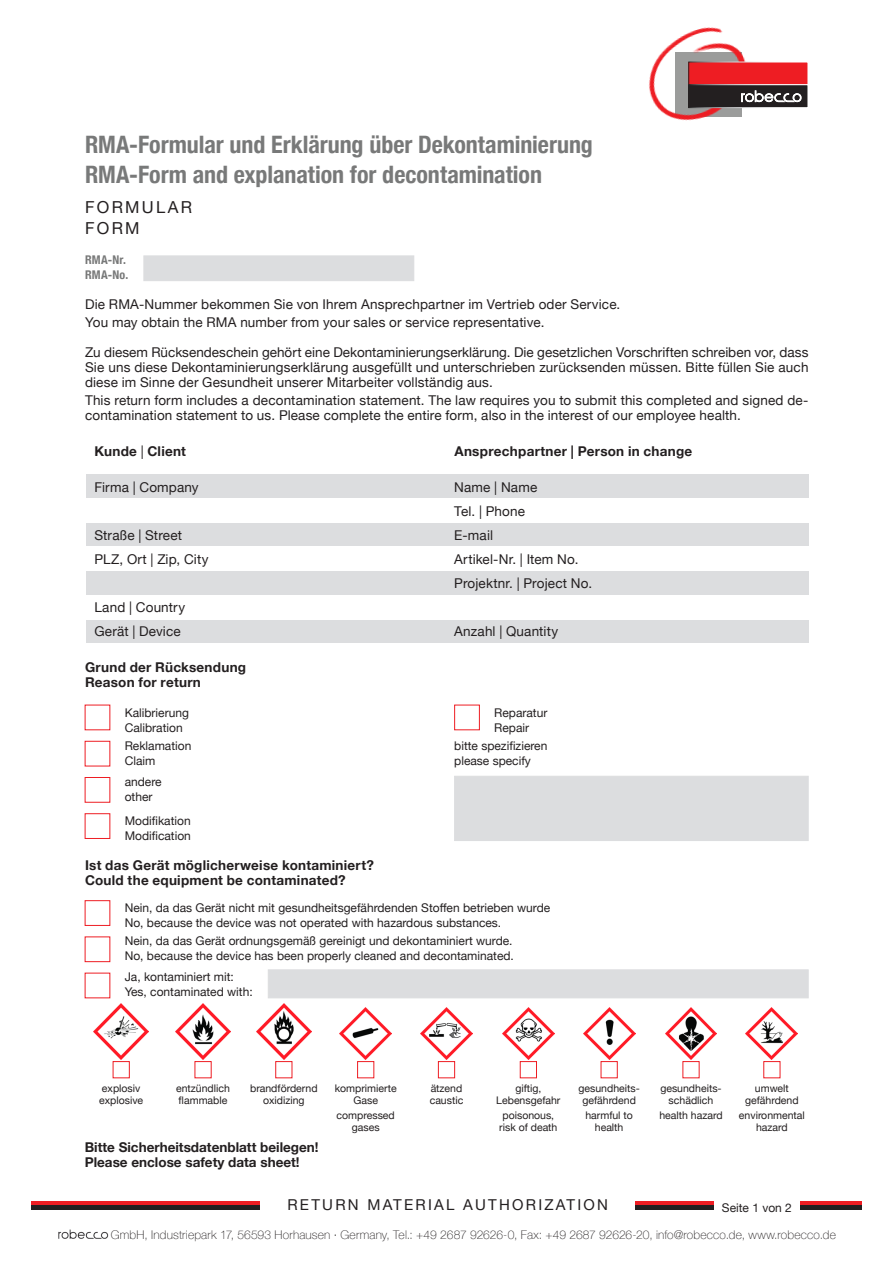
<style>
.page{position:relative;width:893px;height:1263px;background:#fff}
.page>*{position:absolute;margin:0;border:0;box-sizing:border-box;transform-origin:0 0}
.t1{font:700 condensed 24px/30px "Helvetica Neue";letter-spacing:-.005em;color:#787979}
.t2{font:16.5px/21px "Helvetica Neue";letter-spacing:.14em;color:#231f20}
.t3{font:15px "Helvetica Neue";letter-spacing:.15em;color:#231f20}
.t4{font:13.5px/24px "Helvetica Neue";letter-spacing:.01em;color:#231f20}
.t5{font:700 13.5px/15px "Helvetica Neue";letter-spacing:.015em;color:#231f20}
.t6{font:12px/15px "Helvetica Neue";color:#231f20}
.t7{font:100 12px "Helvetica Neue";letter-spacing:.015em;color:#231f20}
.t8{font:700 condensed 12px/15px "Helvetica Neue";letter-spacing:.015em;color:#787979}
.t9{font:10.5px/12px "Helvetica Neue";color:#231f20;text-align:center}
.s1{font-weight:400}
</style>
<div class="page">
<img style="left:58px;top:1229px;width:51px;height:10px">
<hr style="left:32px;top:1201px;width:308px;height:4px;background:#ee1d23">
<div style="left:32px;top:1205px;width:308px;height:5px;background:#231f20"></div>
<hr style="left:553px;top:1201px;width:308px;height:4px;background:#ee1d23">
<div style="left:553px;top:1205px;width:308px;height:5px;background:#231f20"></div>
<div style="left:260px;top:1196px;width:375px;height:14px;background:#fff"></div>
<img style="left:649px;top:27px;width:104px;height:94px">
<div style="left:689px;top:62px;width:119px;height:23px;background:#ee1d23"></div>
<div style="left:688px;top:84px;width:120px;height:24px;border:1px solid #fff"></div>
<svg style="left:689px;top:85px;width:119px;height:23px;background:#434041"></svg>
<div style="left:144px;top:255px;width:270px;height:26px;background:#dcdddf;border:1px solid #dcdddf"></div>
<div style="left:86px;top:474px;width:723px;height:169px;background:#dcdddf"></div>
<div style="left:85px;top:499px;width:724px;height:24px;background:#fff"></div>
<div style="left:85px;top:547px;width:724px;height:24px;background:#fff"></div>
<div style="left:85px;top:595px;width:724px;height:24px;background:#fff"></div>
<div style="left:85px;top:777px;width:25px;height:26px;border:1px solid #ee1d23"></div>
<div style="left:85px;top:813px;width:25px;height:26px;border:1px solid #ee1d23"></div>
<div style="left:85px;top:900px;width:25px;height:26px;border:1px solid #ee1d23"></div>
<div style="left:454px;top:705px;width:26px;height:25px;border:1px solid #ee1d23"></div>
<div style="left:454px;top:776px;width:355px;height:65px;background:#dcdddf"></div>
<div style="left:268px;top:969px;width:541px;height:29px;background:#dcdddf"></div>
<img style="left:94px;top:1004px;width:55px;height:55px">
<img style="left:175px;top:1004px;width:56px;height:55px">
<img style="left:256px;top:1004px;width:55px;height:55px">
<img style="left:340px;top:1007px;width:52px;height:52px">
<img style="left:421px;top:1007px;width:51px;height:52px">
<img style="left:502px;top:1007px;width:52px;height:52px">
<img style="left:583px;top:1007px;width:52px;height:52px">
<img style="left:665px;top:1007px;width:52px;height:52px">
<img style="left:746px;top:1007px;width:52px;height:52px">
<div style="left:113px;top:1061px;width:17px;height:17px;border:1px solid #ee1d23"></div>
<div style="left:275px;top:1061px;width:17px;height:17px;border:1px solid #ee1d23"></div>
<div style="left:357px;top:1061px;width:17px;height:17px;border:1px solid #ee1d23"></div>
<div style="left:438px;top:1061px;width:17px;height:17px;border:1px solid #ee1d23"></div>
<div style="left:520px;top:1061px;width:17px;height:17px;border:1px solid #ee1d23"></div>
<div style="left:601px;top:1061px;width:17px;height:17px;border:1px solid #ee1d23"></div>
<div style="left:763px;top:1061px;width:17px;height:17px;border:1px solid #ee1d23"></div>
<div style="left:714px;top:1198px;width:85px;height:17px;background:#fff"></div>
<h1 class="t1" style="left:85px;top:128px;width:509px">RMA-Formular und Erklärung über Dekontaminierung<br>RMA-Form and explanation for decontamination</h1>
<p class="t2" style="left:85px;top:198px;width:108px">FORMULAR<br>FORM</p>
<p class="t8" style="left:85px;top:251px;width:45px">RMA-Nr.<br>RMA-No.</p>
<p class="t4" style="left:85px;top:296px;width:537px;line-height:18px">Die RMA-Nummer bekommen Sie von Ihrem Ansprechpartner im Vertrieb oder Service.<br>You may obtain the RMA number from your sales or service representative.</p>
<p class="t4" style="left:85px;top:345px;width:725px;line-height:15px;text-align:justify">Zu diesem Rücksendeschein gehört eine Dekontaminierungserklärung. Die gesetzlichen Vorschriften schreiben vor, dass Sie uns diese Dekontaminierungserklärung ausgefüllt und unterschrieben zurücksenden müssen. Bitte füllen Sie auch diese im Sinne der Gesundheit unserer Mitarbeiter vollständig aus.</p>
<p class="t4" style="left:85px;top:393px;width:725px;line-height:15px">This return form includes a decontamination statement. The law requires you to submit this completed and signed de&shy;contamination statement to us. Please complete the entire form, also in the interest of our employee health.</p>
<p class="t5" style="left:94px;top:444px;width:93px">Kunde <span class="s1">|</span> Client</p>
<p class="t5" style="left:454px;top:444px;width:239px">Ansprechpartner | Person in change</p>
<p class="t4" style="left:454px;top:476px;width:139px">Name | Name<br>Tel. | Phone<br>E-mail<br>Artikel-Nr. | Item No.<br>Projektnr. | Project No.</p>
<p class="t4" style="left:454px;top:620px;width:105px">Anzahl | Quantity</p>
<p class="t4" style="left:94px;top:476px;width:106px">Firma | Company</p>
<p class="t4" style="left:94px;top:524px;width:116px">Straße | Street<br>PLZ, Ort | Zip, City</p>
<p class="t4" style="left:94px;top:596px;width:92px">Land | Country<br>Gerät | Device</p>
<p class="t5" style="left:85px;top:660px;width:163px">Grund der Rücksendung<br>Reason for return</p>
<p class="t6" style="left:125px;top:706px;width:66px">Kalibrierung<br>Calibration</p>
<p class="t6" style="left:125px;top:739px;width:68px">Reklamation<br>Claim</p>
<p class="t6" style="left:125px;top:775px;width:38px">andere other</p>
<p class="t6" style="left:125px;top:814px;width:68px">Modifikation<br>Modification</p>
<p class="t5" style="left:85px;top:858px;width:291px">Ist das Gerät möglicherweise kontaminiert?<br>Could the equipment be contaminated?</p>
<p class="t6" style="left:494px;top:706px;width:55px">Reparatur<br>Repair</p>
<p class="t6" style="left:454px;top:739px;width:95px">bitte spezifizieren please specify</p>
<p class="t6" style="left:125px;top:901px;width:427px">Nein, da das Gerät nicht mit gesundheitsgefährdenden Stoffen betrieben wurde<br>No, because the device was not operated with hazardous substances.</p>
<p class="t6" style="left:125px;top:934px;width:391px">Nein, da das Gerät ordnungsgemäß gereinigt und dekontaminiert wurde.<br>No, because the device has been properly cleaned and decontaminated.</p>
<p class="t6" style="left:125px;top:970px;width:130px">Ja, kontaminiert mit:<br>Yes, contaminated with:</p>
<p class="t9" style="left:99px;top:1083px;width:46px;text-align:left">explosiv explosive</p>
<p class="t9" style="left:176px;top:1083px;width:55px;text-align:left">entzündlich flammable</p>
<p class="t9" style="left:250px;top:1083px;width:69px">brandfördernd oxidizing</p>
<p class="t9" style="left:335px;top:1083px;width:63px">komprimierte<br>Gase</p>
<p class="t9" style="left:337px;top:1110px;width:60px">compressed gases</p>
<p class="t5" style="left:85px;top:1140px;width:235px">Bitte Sicherheitsdatenblatt beilegen!<br>Please enclose safety data sheet!</p>
<p class="t9" style="left:430px;top:1083px;width:35px;text-align:left">ätzend caustic</p>
<p class="t9" style="left:496px;top:1083px;width:66px">giftig,<br>Lebensgefahr</p>
<p class="t9" style="left:499px;top:1110px;width:60px">poisonous, risk of death</p>
<p class="t9" style="left:578px;top:1083px;width:63px">gesundheits&shy;gefährdend</p>
<p class="t9" style="left:585px;top:1110px;width:49px">harmful to health</p>
<p class="t3" style="left:287px;top:1194px;width:322px">RETURN MATERIAL AUTHORIZATION</p>
<p class="t9" style="left:660px;top:1083px;width:63px">gesundheits&shy;schädlich</p>
<p class="t9" style="left:659px;top:1110px;width:65px">health hazard</p>
<p class="t9" style="left:745px;top:1083px;width:55px">umwelt gefährdend</p>
<p class="t9" style="left:739px;top:1110px;width:67px">environmental hazard</p>
<p class="t6" style="left:722px;top:1201px;width:72px">Seite 1 von 2</p>
<p class="t7" style="left:111px;top:1225px;width:727px">GmbH, Industriepark 17, 56593 Horhausen · Germany, Tel.: +49 2687 92626-0, Fax: +49 2687 92626-20, info@robecco.de, www.robecco.de</p>
</div>
